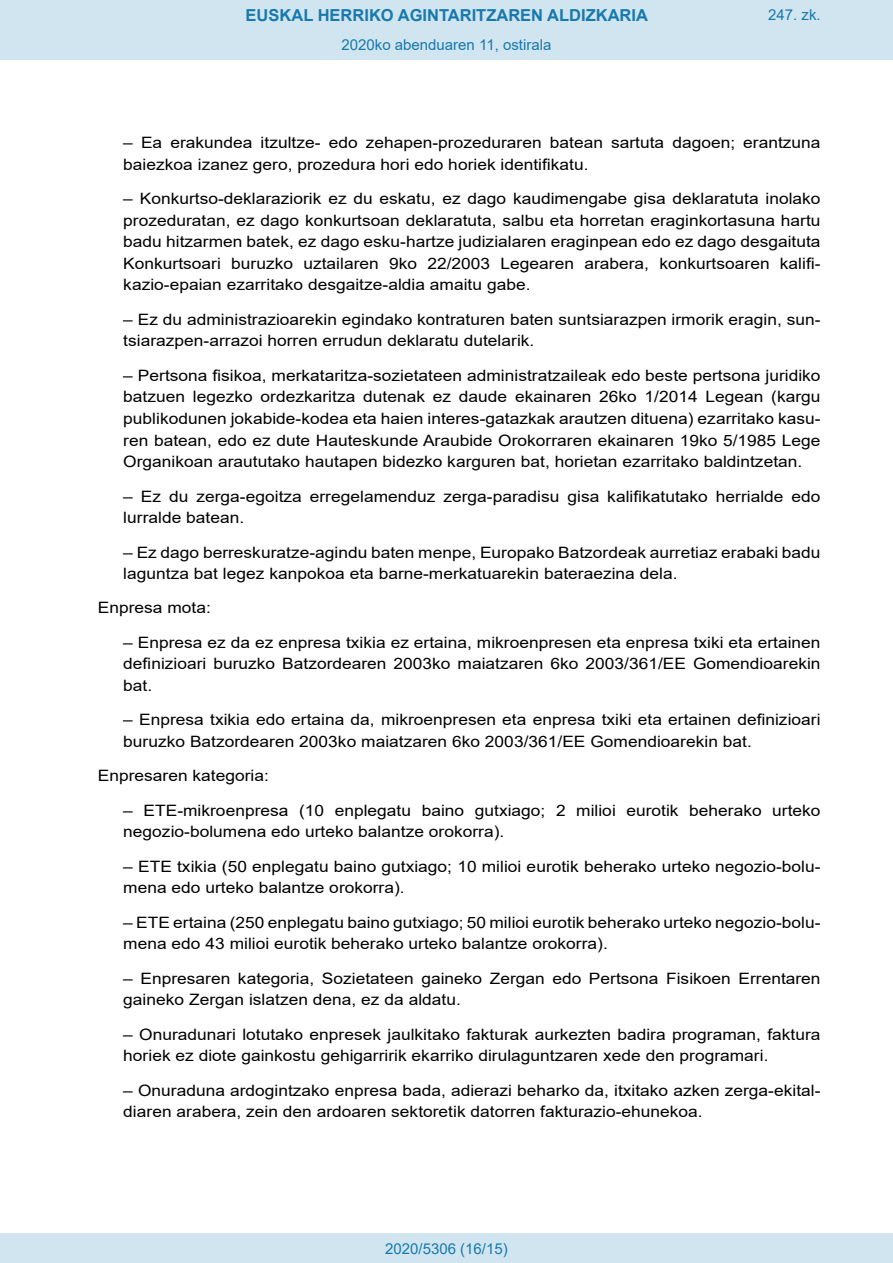
<style>
.page{position:relative;width:893px;height:1263px;background:#fff}
.page>*{position:absolute;margin:0;border:0;box-sizing:border-box;transform-origin:0 0}
.t1{font:700 16.5px "Arial";color:#1879ad}
.BOPVDetalle2{font:15.6px/21.6px "Arial";color:#000;scale:1.11 1}
.BOPVDetalle1{font:15.6px "Arial";color:#000;scale:1.11 1}
.Paginacion_Centro{font:15px "Arial";color:#1879ad}
</style>
<div class="page">
<div style="left:0;top:0;width:893px;height:60px;background:#d0e5f0"></div>
<div style="left:0;top:1233px;width:893px;height:30px;background:#d0e5f0"></div>
<p class="t1" style="left:246px;top:3px;width:404px">EUSKAL HERRIKO AGINTARITZAREN ALDIZKARIA</p>
<p class="Paginacion_Centro" style="left:342px;top:35px;width:211px">2020ko abenduaren 11, ostirala</p>
<p class="Paginacion_Centro" style="left:768px;top:5px;width:54px">247. zk.</p>
<p class="BOPVDetalle2" style="left:123px;top:132px;width:630px">– Ea erakundea itzultze- edo zehapen-prozeduraren batean sartuta dagoen; erantzuna baiezkoa izanez gero, prozedura hori edo horiek identifikatu.</p>
<p class="BOPVDetalle2" style="left:123px;top:188px;width:630px;text-align:justify">– Konkurtso-deklaraziorik ez du eskatu, ez dago kaudimengabe gisa deklaratuta inolako prozeduratan, ez dago konkurtsoan deklaratuta, salbu eta horretan eraginkortasuna hartu badu hitzarmen batek, ez dago esku-hartze judizialaren eraginpean edo ez dago desgaituta Konkurtsoari buruzko uztailaren 9ko 22/2003 Legearen arabera, konkurtsoaren kalifi&shy;kazio-epaian ezarritako desgaitze-aldia amaitu gabe.</p>
<p class="BOPVDetalle2" style="left:123px;top:308px;width:630px">– Ez du administrazioarekin egindako kontraturen baten suntsiarazpen irmorik eragin, sun&shy;tsiarazpen-arrazoi horren errudun deklaratu dutelarik.</p>
<p class="BOPVDetalle2" style="left:123px;top:364px;width:630px;text-align:justify">– Pertsona fisikoa, merkataritza-sozietateen administratzaileak edo beste pertsona juridiko batzuen legezko ordezkaritza dutenak ez daude ekainaren 26ko 1/2014 Legean (kargu publikodunen jokabide-kodea eta haien interes-gatazkak arautzen dituena) ezarritako kasu&shy;ren batean, edo ez dute Hauteskunde Araubide Orokorraren ekainaren 19ko 5/1985 Lege Organikoan araututako hautapen bidezko karguren bat, horietan ezarritako baldintzetan.</p>
<p class="BOPVDetalle2" style="left:123px;top:485px;width:630px">– Ez du zerga-egoitza erregelamenduz zerga-paradisu gisa kalifikatutako herrialde edo lurralde batean.</p>
<p class="BOPVDetalle2" style="left:123px;top:541px;width:630px">– Ez dago berreskuratze-agindu baten menpe, Europako Batzordeak aurretiaz erabaki badu laguntza bat legez kanpokoa eta barne-merkatuarekin bateraezina dela.</p>
<p class="BOPVDetalle1" style="left:98px;top:597px;width:103px">Enpresa mota:</p>
<p class="BOPVDetalle2" style="left:123px;top:631px;width:630px;text-align:justify">– Enpresa ez da ez enpresa txikia ez ertaina, mikroenpresen eta enpresa txiki eta ertainen definizioari buruzko Batzordearen 2003ko maiatzaren 6ko 2003/361/EE Gomendioarekin bat.</p>
<p class="BOPVDetalle2" style="left:123px;top:709px;width:630px">– Enpresa txikia edo ertaina da, mikroenpresen eta enpresa txiki eta ertainen definizioari buruzko Batzordearen 2003ko maiatzaren 6ko 2003/361/EE Gomendioarekin bat.</p>
<p class="BOPVDetalle1" style="left:98px;top:765px;width:156px">Enpresaren kategoria:</p>
<p class="BOPVDetalle2" style="left:123px;top:799px;width:630px">– ETE-mikroenpresa (10 enplegatu baino gutxiago; 2 milioi eurotik beherako urteko negozio-bolumena edo urteko balantze orokorra).</p>
<p class="BOPVDetalle2" style="left:123px;top:855px;width:630px">– ETE txikia (50 enplegatu baino gutxiago; 10 milioi eurotik beherako urteko negozio-bolu&shy;mena edo urteko balantze orokorra).</p>
<p class="BOPVDetalle2" style="left:123px;top:911px;width:630px">– ETE ertaina (250 enplegatu baino gutxiago; 50 milioi eurotik beherako urteko negozio-bolu&shy;mena edo 43 milioi eurotik beherako urteko balantze orokorra).</p>
<p class="BOPVDetalle2" style="left:123px;top:967px;width:630px">– Enpresaren kategoria, Sozietateen gaineko Zergan edo Pertsona Fisikoen Errentaren gaineko Zergan islatzen dena, ez da aldatu.</p>
<p class="BOPVDetalle2" style="left:123px;top:1023px;width:630px">– Onuradunari lotutako enpresek jaulkitako fakturak aurkezten badira programan, faktura horiek ez diote gainkostu gehigarririk ekarriko dirulaguntzaren xede den programari.</p>
<p class="BOPVDetalle2" style="left:123px;top:1079px;width:630px">– Onuraduna ardogintzako enpresa bada, adierazi beharko da, itxitako azken zerga-ekital&shy;diaren arabera, zein den ardoaren sektoretik datorren fakturazio-ehunekoa.</p>
<p class="Paginacion_Centro" style="left:385px;top:1238px;width:124px">2020/5306 (16/15)</p>
</div>
